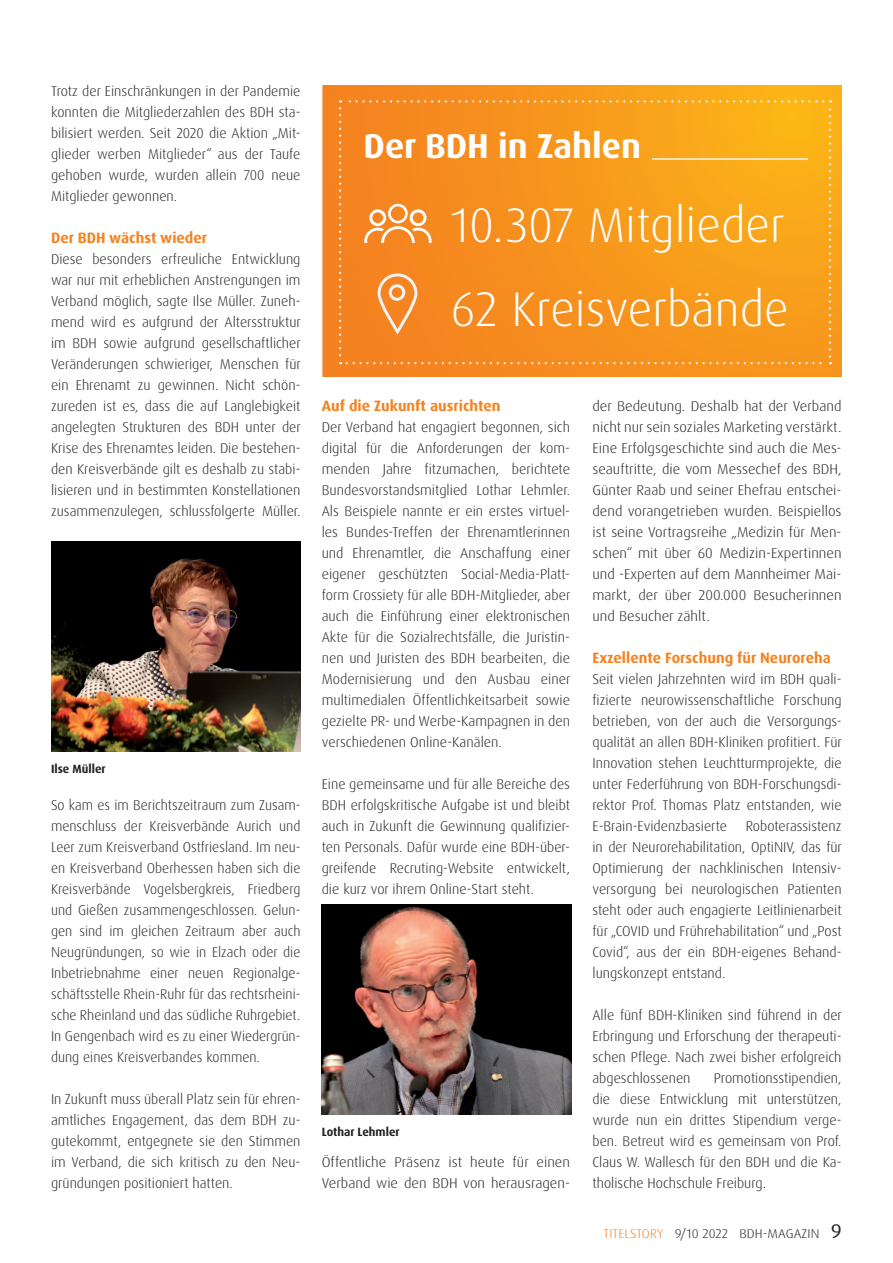
<style>
.page{position:relative;width:893px;height:1263px;background:#fff}
.page>*{position:absolute;margin:0;border:0;box-sizing:border-box;transform-origin:0 0}
.t1{font:300 48.6px/84px "Dax OT";color:#fff}
.t2{font:700 34.5px "Dax OT";color:#fff}
.t3{font:700 15px "Dax OT";color:#f58220}
.t4{font:300 14.25px/21px "Dax OT";color:#231f20;text-align:justify}
.t5{font:300 14.25px/21px "Dax OT";color:#231f20;scale:1.04 1}
.t6{font:300 12.75px "Dax OT";letter-spacing:.01em;color:#231f20;scale:1.06 1}
.t7{font:700 12px "Dax OT";color:#231f20}
.s1{color:#f58220}
.s2{font-weight:400;font-size:19.8px}
</style>
<div class="page">
<svg style="left:322px;top:85px;width:520px;height:291px;background:#f6931f"></svg>
<svg style="left:339px;top:100px;width:492px;height:264px;background:#f79720"></svg>
<hr style="left:652px;top:158px;width:156px;height:2px;background:#f2f3f4">
<img style="left:51px;top:542px;width:249px;height:210px">
<img style="left:322px;top:905px;width:249px;height:210px">
<p class="t4" style="left:51px;top:81px;width:251px">Trotz der Einschränkungen in der Pandemie konnten die Mitgliederzahlen des BDH sta&shy;bilisiert werden. Seit 2020 die Aktion „Mit&shy;glieder werben Mitglieder“ aus der Taufe gehoben wurde, wurden allein 700 neue Mitglieder gewonnen.</p>
<p class="t3" style="left:51px;top:228px;width:158px">Der BDH wächst wieder</p>
<p class="t4" style="left:51px;top:249px;width:251px">Diese besonders erfreuliche Entwicklung war nur mit erheblichen Anstrengungen im Verband möglich, sagte Ilse Müller. Zuneh&shy;mend wird es aufgrund der Altersstruktur im BDH sowie aufgrund gesellschaftlicher Veränderungen schwieriger, Menschen für ein Ehrenamt zu gewinnen. Nicht schön&shy;zureden ist es, dass die auf Langlebigkeit angelegten Strukturen des BDH unter der Krise des Ehrenamtes leiden. Die bestehen&shy;den Kreisverbände gilt es deshalb zu stabi&shy;lisieren und in bestimmten Konstellationen zusammenzulegen, schlussfolgerte Müller.</p>
<p class="t7" style="left:51px;top:761px;width:56px">Ilse Müller</p>
<p class="t4" style="left:51px;top:795px;width:251px">So kam es im Berichtszeitraum zum Zusam&shy;menschluss der Kreisverbände Aurich und Leer zum Kreisverband Ostfriesland. Im neu&shy;en Kreisverband Oberhessen haben sich die Kreisverbände Vogelsbergkreis, Friedberg und Gießen zusammengeschlossen. Gelun&shy;gen sind im gleichen Zeitraum aber auch Neugründungen, so wie in Elzach oder die Inbetriebnahme einer neuen Regionalge&shy;schäftsstelle Rhein-Ruhr für das rechtsrheini&shy;sche Rheinland und das südliche Ruhrgebiet.<br>In Gengenbach wird es zu einer Wiedergrün&shy;dung eines Kreisverbandes kommen.</p>
<p class="t4" style="left:51px;top:1089px;width:251px">In Zukunft muss überall Platz sein für ehren&shy;amtliches Engagement, das dem BDH zu&shy;gutekommt, entgegnete sie den Stimmen im Verband, die sich kritisch zu den Neu&shy;gründungen positioniert hatten.</p>
<h2 class="t2" style="left:364px;top:124px;width:279px">Der BDH in Zahlen</h2>
<h1 class="t1" style="left:451px;top:184px;width:340px">10.307 Mitglieder<br>62 Kreisverbände</h1>
<p class="t3" style="left:322px;top:396px;width:180px">Auf die Zukunft ausrichten</p>
<p class="t4" style="left:322px;top:417px;width:250px">Der Verband hat engagiert begonnen, sich digital für die Anforderungen der kom&shy;menden Jahre fitzumachen, berichtete Bundesvorstandsmitglied Lothar Lehmler.<br>Als Beispiele nannte er ein erstes virtuel&shy;les Bundes-Treffen der Ehrenamtlerinnen und Ehrenamtler, die Anschaffung einer eigener geschützten Social-Media-Platt&shy;form Crossiety für alle BDH-Mitglieder, aber auch die Einführung einer elektronischen Akte für die Sozialrechtsfälle, die Juristin&shy;nen und Juristen des BDH bearbeiten, die Modernisierung und den Ausbau einer multimedialen Öffentlichkeitsarbeit sowie gezielte PR- und Werbe-Kampagnen in den verschiedenen Online-Kanälen.</p>
<p class="t4" style="left:322px;top:774px;width:250px">Eine gemeinsame und für alle Bereiche des BDH erfolgskritische Aufgabe ist und bleibt auch in Zukunft die Gewinnung qualifizier&shy;ten Personals. Dafür wurde eine BDH-über&shy;greifende Recruting-Website entwickelt, die kurz vor ihrem Online-Start steht.</p>
<p class="t7" style="left:322px;top:1124px;width:79px">Lothar Lehmler</p>
<p class="t5" style="left:322px;top:1152px;width:240px">Öffentliche Präsenz ist heute für einen<br>Verband wie den BDH von herausragen-</p>
<p class="t5" style="left:592px;top:396px;width:241px;text-align:justify">der Bedeutung. Deshalb hat der Verband nicht nur sein soziales Marketing verstärkt.<br>Eine Erfolgsgeschichte sind auch die Mes&shy;seauftritte, die vom Messechef des BDH, Günter Raab und seiner Ehefrau entschei&shy;dend vorangetrieben wurden. Beispiellos ist seine Vortragsreihe „Medizin für Men&shy;schen“ mit über 60 Medizin-Expertinnen und -Experten auf dem Mannheimer Mai&shy;markt, der über 200.000 Besucherinnen und Besucher zählt.</p>
<p class="t3" style="left:592px;top:648px;width:240px">Exzellente Forschung für Neuroreha</p>
<p class="t4" style="left:592px;top:669px;width:251px">Seit vielen Jahrzehnten wird im BDH quali&shy;fizierte neurowissenschaftliche Forschung betrieben, von der auch die Versorgungs&shy;qualität an allen BDH-Kliniken profitiert. Für Innovation stehen Leuchtturmprojekte, die unter Federführung von BDH-Forschungsdi&shy;rektor Prof. Thomas Platz entstanden, wie E-Brain-Evidenzbasierte</p>
<p class="t4" style="left:592px;top:816px;width:251px;text-indent:153px">Roboterassistenz in der Neurorehabilitation, OptiNIV, das für Optimierung der nachklinischen Intensiv&shy;versorgung bei neurologischen Patienten steht oder auch engagierte Leitlinienarbeit für „COVID und Frührehabilitation“ und „Post Covid“, aus der ein BDH-eigenes Behand&shy;lungskonzept entstand.</p>
<p class="t4" style="left:592px;top:1005px;width:251px">Alle fünf BDH-Kliniken sind führend in der Erbringung und Erforschung der therapeuti&shy;schen Pflege. Nach zwei bisher erfolgreich abgeschlossenen</p>
<p class="t4" style="left:592px;top:1068px;width:251px;text-indent:121px">Promotionsstipendien, die diese Entwicklung mit unterstützen, wurde nun ein drittes Stipendium verge&shy;ben. Betreut wird es gemeinsam von Prof.<br>Claus W. Wallesch für den BDH und die Ka&shy;tholische Hochschule Freiburg.</p>
<p class="t6" style="left:603px;top:1225px;width:226px"><span class="s1">TITELSTORY</span> 9/10 2022 BDH-MAGAZIN <span class="s2">9</span></p>
</div>
